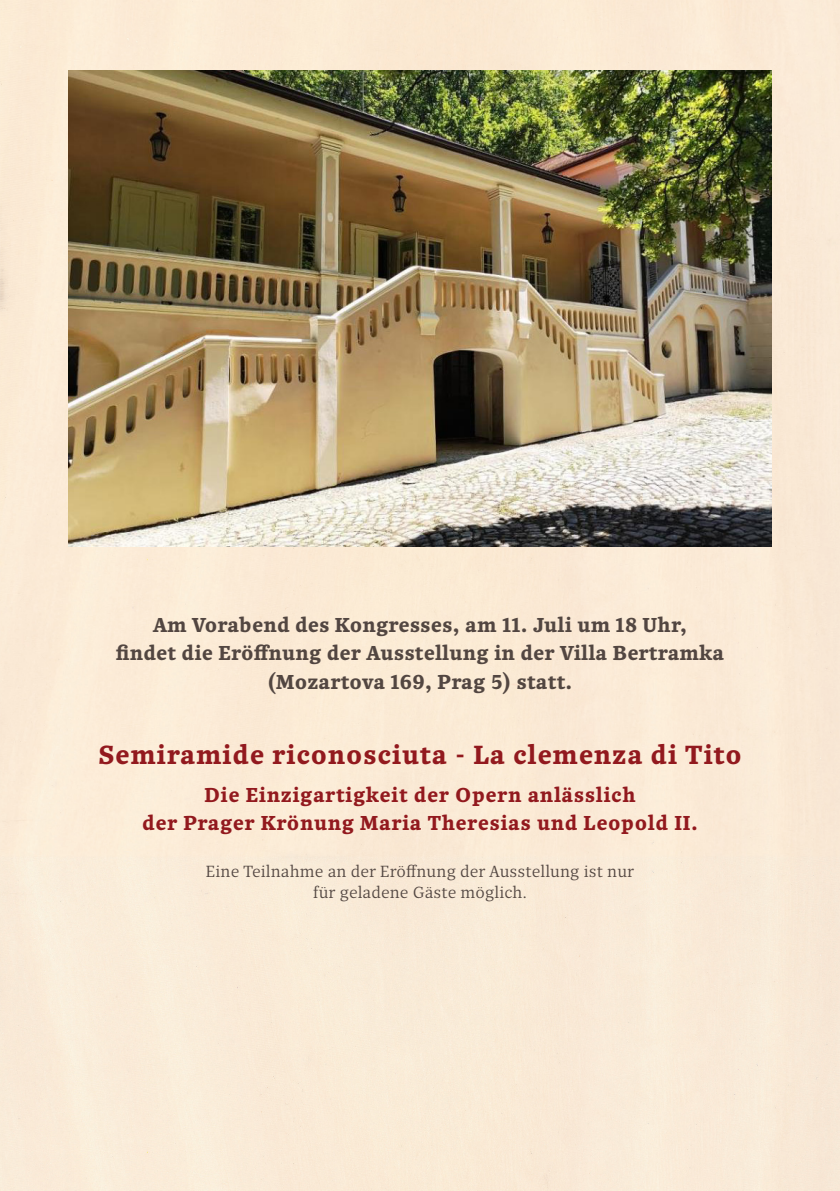
<style>
.page{position:relative;width:840px;height:1191px;background:#fff}
.page>*{position:absolute;margin:0;border:0;box-sizing:border-box;transform-origin:0 0}
.Body_Text{font:700 26px "Quercus 10";letter-spacing:.03em;color:#92191e}
.náze_programu{font:700 20px/28.4px "Quercus 10";letter-spacing:.01em;color:#524641;text-align:center}
.Body_Text-2{font:700 20px "Quercus 10";letter-spacing:.03em;color:#92191e}
.náze_programu-2{font:16px "Quercus 10";letter-spacing:.01em;color:#524641}
</style>
<div class="page">
<div style="left:0;top:0;width:839px;height:1191px;background:#faebd6"></div>
<img style="left:68px;top:70px;width:703px;height:477px">
<p class="náze_programu" style="left:153px;top:611px;width:535px">Am Vorabend des Kongresses, am 11. Juli um 18 Uhr,</p>
<p class="náze_programu" style="left:116px;top:639px;width:609px">findet die Eröffnung der Ausstellung in der Villa Bertramka (Mozartova 169, Prag 5) statt.</p>
<p class="Body_Text" style="left:98px;top:737px;width:645px">Semiramide riconosciuta - La clemenza di Tito</p>
<p class="Body_Text-2" style="left:204px;top:781px;width:432px">Die Einzigartigkeit der Opern anlässlich</p>
<p class="Body_Text-2" style="left:142px;top:809px;width:557px">der Prager Krönung Maria Theresias und Leopold II.</p>
<p class="náze_programu-2" style="left:206px;top:861px;width:429px">Eine Teilnahme an der Eröffnung der Ausstellung ist nur</p>
<p class="náze_programu-2" style="left:313px;top:881px;width:215px">für geladene Gäste möglich.</p>
</div>
